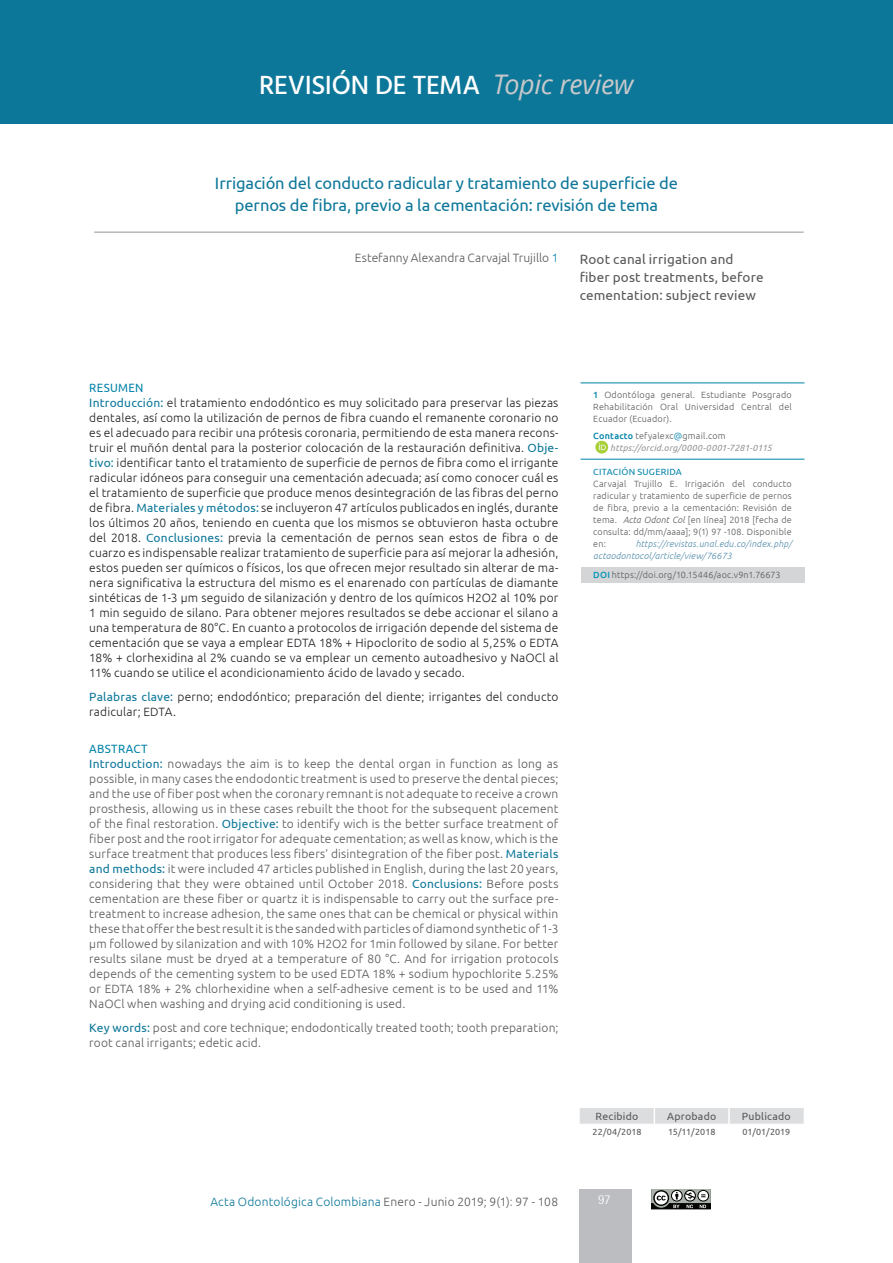
<style>
.page{position:relative;width:893px;height:1263px;background:#fff}
.page>*{position:absolute;margin:0;border:0;box-sizing:border-box;transform-origin:0 0}
.t1{font:500 27px "Hind";letter-spacing:-.015em;color:#fff}
.tit-artículoespañol{font:16.5px/21px "Ubuntu";letter-spacing:-.005em;color:#0d7799;text-align:center}
.tít-artículoinglés{font:13.5px/18px "Ubuntu";letter-spacing:.015em;color:#57585a}
.t2{font:300 13.5px "Rotis Semi Sans Std";color:#fff}
.resum-textoesp{font:300 12px/15px "Ubuntu";letter-spacing:.015em;color:#231f20;text-align:justify}
.resumen-textoinglés{font:300 12px/15px "Ubuntu";letter-spacing:.015em;color:#57585a;text-align:justify}
.t3{font:300 12px "Ubuntu";letter-spacing:.015em;color:#0d7799}
.resumen-autor{font:300 12px "Ubuntu";letter-spacing:.005em;color:#57585a}
.resumen-subtitinglés{font:12px "Ubuntu";letter-spacing:.03em;color:#0083a9;scale:.95 1}
.resumen-subtitespaño{font:12px "Ubuntu";letter-spacing:.025em;color:#0083a9;scale:.95 1}
.t4{font:10.5px "Ubuntu";letter-spacing:.02em;color:#57585a}
.citacion{font:300 9px/12px "Ubuntu";letter-spacing:.02em;color:#57585a;text-align:justify}
.resumen-datosartícul{font:300 9px/12px "Ubuntu";letter-spacing:.025em;color:#57585a;text-align:justify}
.citacion-2{font:italic 300 9px/12px "Ubuntu";letter-spacing:.025em;color:#4d89a8}
.resumen-datosartícul-2{font:italic 9px "Ubuntu";letter-spacing:.02em;color:#939598}
.t5{font:9px "Ubuntu";letter-spacing:.005em;color:#57585a}
.renumne_citacion{font:9px "Ubuntu";letter-spacing:.03em;color:#0083a9}
.s1{font-family:"Open Sans";font-weight:400;font-style:italic;color:#c7c8ca}
.s2{color:#0083a9}
.s3{font-weight:400;color:#0d7799}
.s4{font-weight:500;color:#0083a9}
.s5{font-style:italic}
.s6{font-weight:500;color:#0095b8}
.s7{color:#57585a}
.s8{color:#787a7d}
</style>
<div class="page">
<svg style="left:652px;top:1189px;width:59px;height:21px"></svg>
<div style="left:580px;top:1189px;width:52px;height:74px;background:#bcbdc0"></div>
<div style="left:0;top:0;width:893px;height:123px;background:#0d7799"></div>
<hr style="left:94px;top:232px;width:710px;height:1px;background:#939598">
<svg style="left:580px;top:1108px;width:224px;height:16px;background:#dddee0"></svg>
<div style="left:580px;top:567px;width:224px;height:16px;background:#d4d5d7"></div>
<hr style="left:580px;top:383px;width:224px;height:1px;background:#0083a9">
<hr style="left:580px;top:459px;width:224px;height:1px;background:#0083a9">
<svg style="left:595px;top:441px;width:13px;height:12px"></svg>
<svg style="left:599px;top:443px;width:7px;height:7px"></svg>
<p class="t1" style="left:259px;top:66px;width:376px">REVISIÓN DE TEMA <span class="s1">Topic review</span></p>
<p class="tit-artículoespañol" style="left:215px;top:173px;width:465px">Irrigación del conducto radicular y tratamiento de superficie de pernos de fibra, previo a la cementación: revisión de tema</p>
<p class="tít-artículoinglés" style="left:580px;top:249px;width:185px">Root canal irrigation and fiber post treatments, before cementation: subject review</p>
<p class="resumen-autor" style="left:355px;top:251px;width:205px">Estefanny Alexandra Carvajal Trujillo <span class="s2">1</span></p>
<p class="resumen-subtitespaño" style="left:89px;top:380px;width:58px">RESUMEN</p>
<p class="resum-textoesp" style="left:89px;top:395px;width:471px"><span class="s3">Introducción:</span> el tratamiento endodóntico es muy solicitado para preservar las piezas dentales, así como la utilización de pernos de fibra cuando el remanente coronario no es el adecuado para recibir una prótesis coronaria, permitiendo de esta manera recons&shy;truir el muñón dental para la posterior colocación de la restauración definitiva. <span class="s3">Obje&shy;tivo:</span> identificar tanto el tratamiento de superficie de pernos de fibra como el irrigante radicular idóneos para conseguir una cementación adecuada; así como conocer cuál es el tratamiento de superficie que produce menos desintegración de las fibras del perno de fibra. <span class="s3">Materiales y métodos:</span> se incluyeron 47 artículos publicados en inglés, durante los últimos 20 años, teniendo en cuenta que los mismos se obtuvieron hasta octubre del 2018. <span class="s3">Conclusiones:</span> previa la cementación de pernos sean estos de fibra o de cuarzo es indispensable realizar tratamiento de superficie para así mejorar la adhesión, estos pueden ser químicos o físicos, los que ofrecen mejor resultado sin alterar de ma&shy;nera significativa la estructura del mismo es el enarenado con partículas de diamante sintéticas de 1-3 µm seguido de silanización y dentro de los químicos H2O2 al 10% por 1 min seguido de silano. Para obtener mejores resultados se debe accionar el silano a una temperatura de 80°C. En cuanto a protocolos de irrigación depende del sistema de cementación que se vaya a emplear EDTA 18% + Hipoclorito de sodio al 5,25% o EDTA 18% + clorhexidina al 2% cuando se va emplear un cemento autoadhesivo y NaOCl al 11% cuando se utilice el acondicionamiento ácido de lavado y secado.</p>
<p class="resum-textoesp" style="left:89px;top:688px;width:471px"><span class="s3">Palabras clave:</span> perno; endodóntico; preparación del diente; irrigantes del conducto radicular; EDTA.</p>
<p class="resumen-subtitinglés" style="left:89px;top:742px;width:63px">ABSTRACT</p>
<p class="resumen-textoinglés" style="left:89px;top:756px;width:471px"><span class="s3">Introduction:</span> nowadays the aim is to keep the dental organ in function as long as possible, in many cases the endodontic treatment is used to preserve the dental pieces; and the use of fiber post when the coronary remnant is not adequate to receive a crown prosthesis, allowing us in these cases rebuilt the thoot for the subsequent placement of the final restoration. <span class="s3">Objective:</span> to identify wich is the better surface treatment of fiber post and the root irrigator for adequate cementation; as well as know, which is the surface treatment that produces less fibers’ disintegration of the fiber post. <span class="s3">Materials and methods:</span> it were included 47 articles published in English, during the last 20 years, considering that they were obtained until October 2018. <span class="s3">Conclusions:</span> Before posts cementation are these fiber or quartz it is indispensable to carry out the surface pre&shy;treatment to increase adhesion, the same ones that can be chemical or physical within these that offer the best result it is the sanded with particles of diamond synthetic of 1-3 μm followed by silanization and with 10% H2O2 for 1min followed by silane. For better results silane must be dryed at a temperature of 80 °C. And for irrigation protocols depends of the cementing system to be used EDTA 18% + sodium hypochlorite 5.25% or EDTA 18% + 2% chlorhexidine when a self-adhesive cement is to be used and 11% NaOCl when washing and drying acid conditioning is used.</p>
<p class="resumen-textoinglés" style="left:89px;top:1020px;width:471px"><span class="s3">Key words:</span> post and core technique; endodontically treated tooth; tooth preparation; root canal irrigants; edetic acid.</p>
<p class="resumen-datosartícul" style="left:593px;top:389px;width:200px"><span class="s4">1</span> Odontóloga general. Estudiante Posgrado Rehabilitación Oral Universidad Central del Ecuador (Ecuador).</p>
<p class="resumen-datosartícul" style="left:593px;top:429px;width:134px"><span class="s4">Contacto</span> tefyalexc<span class="s2">@</span>gmail.com</p>
<p class="resumen-datosartícul-2" style="left:610px;top:442px;width:163px">https://orcid.org/0000-0001-7281-0115</p>
<p class="renumne_citacion" style="left:593px;top:466px;width:90px">CITACIÓN SUGERIDA</p>
<p class="citacion" style="left:593px;top:477px;width:200px">Carvajal Trujillo E. Irrigación del conducto radicular y tratamiento de superficie de pernos de fibra, previo a la cementación: Revisión de tema. <span class="s5">Acta Odont Col</span> [en línea] 2018 [fecha de consulta: dd/mm/aaaa]; 9(1) 97 -108. Disponible en:</p>
<p class="citacion-2" style="left:593px;top:537px;width:200px;text-indent:42px">https://revistas.unal.edu.co/index.php/ actaodontocol/article/view/76673</p>
<p class="citacion" style="left:593px;top:569px;width:189px"><span class="s6">DOI</span> https://doi.org/10.15446/aoc.v9n1.76673</p>
<p class="t4" style="left:596px;top:1110px;width:44px">Recibido</p>
<p class="t4" style="left:667px;top:1110px;width:51px">Aprobado</p>
<p class="t4" style="left:742px;top:1110px;width:50px">Publicado</p>
<p class="t5" style="left:592px;top:1127px;width:51px">22/04/2018</p>
<p class="t5" style="left:668px;top:1127px;width:49px">15/11/2018</p>
<p class="t5" style="left:742px;top:1127px;width:49px">01/01/2019</p>
<p class="t3" style="left:210px;top:1194px;width:349px">Acta Odontológica Colombiana <span class="s7">Enero - Junio 2019; 9(1)</span><span class="s8">:</span> <span class="s7">97 - 108</span></p>
<p class="t2" style="left:598px;top:1192px;width:14px">97</p>
</div>
